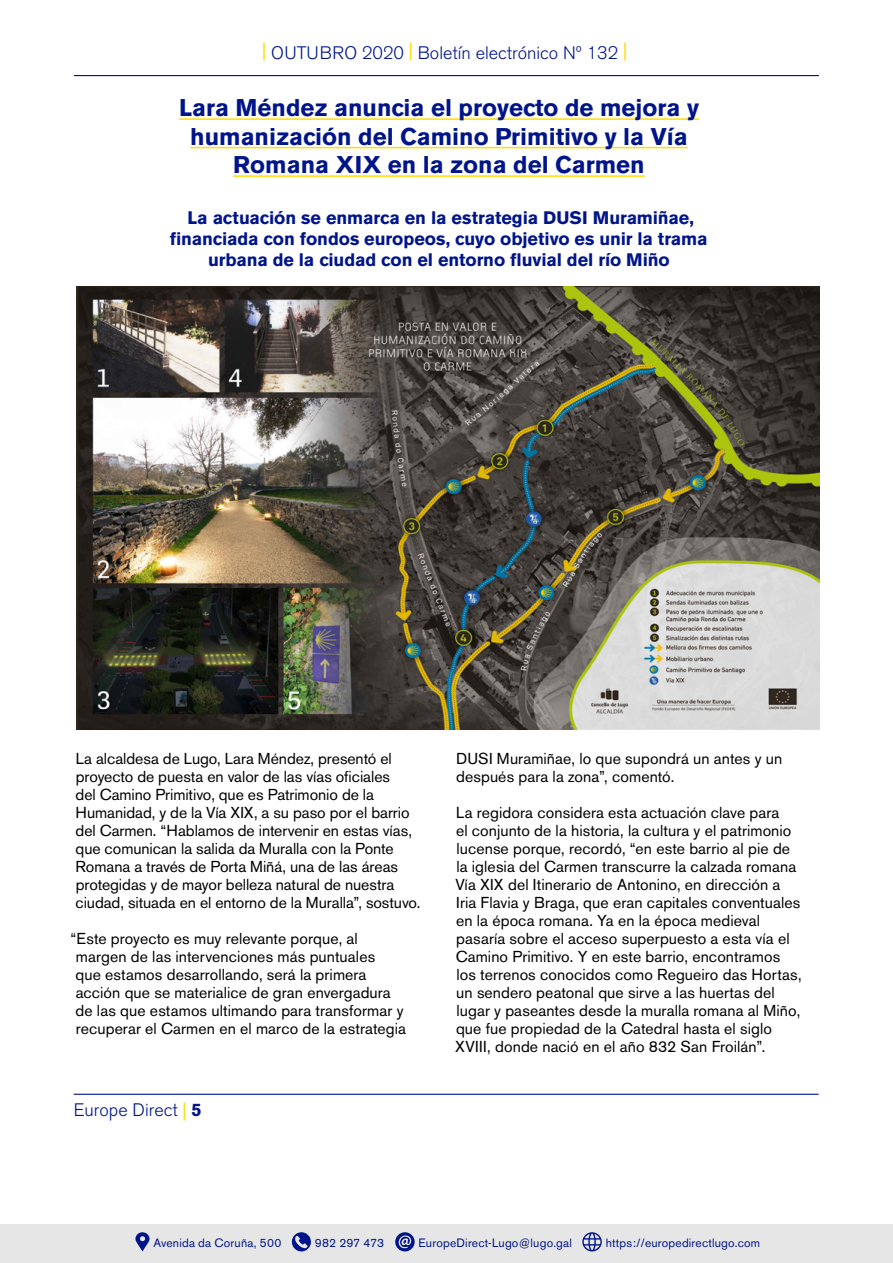
<style>
.page{position:relative;width:893px;height:1263px;background:#fff}
.page>*{position:absolute;margin:0;border:0;box-sizing:border-box;transform-origin:0 0}
.t1{font:700 24px/28.5px "Akzidenz Grotesk BE";color:#001589;text-align:center}
.t2{font:700 18px/21px "Akzidenz Grotesk BE";letter-spacing:-.005em;color:#001589;text-align:center}
.t3{font:300 18px "Akzidenz Grotesk BE";color:#001589}
.t4{font:15.75px/18px "Akzidenz Grotesk BE";letter-spacing:.005em;color:#000}
.t5{font:12px "Akzidenz Grotesk BE";letter-spacing:.015em;color:#001589}
.s1{font-weight:400;color:#fd0}
.s2{font-weight:700}
</style>
<div class="page">
<hr style="left:74px;top:1094px;width:745px;height:1px;background:#001589">
<hr style="left:74px;top:75px;width:745px;height:1px;background:#001589">
<div style="left:0;top:1224px;width:893px;height:39px;background:#e6e6e6"></div>
<svg style="left:135px;top:1232px;width:15px;height:19px"></svg>
<svg style="left:292px;top:1232px;width:19px;height:19px"></svg>
<svg style="left:295px;top:1236px;width:13px;height:12px"></svg>
<svg style="left:395px;top:1232px;width:20px;height:19px"></svg>
<svg style="left:399px;top:1235px;width:12px;height:13px"></svg>
<svg style="left:582px;top:1232px;width:20px;height:19px"></svg>
<hr style="left:179px;top:118px;width:520px;height:2px;background:#fd0">
<hr style="left:190px;top:147px;width:498px;height:1px;background:#fd0">
<hr style="left:233px;top:175px;width:412px;height:2px;background:#fd0">
<img style="left:76px;top:287px;width:743px;height:443px">
<p class="t3" style="left:262px;top:43px;width:366px"><sup>|</sup> OUTUBRO 2020 <sup>|</sup> Boletín electrónico Nº 132 <sup>|</sup></p>
<h1 class="t1" style="left:179px;top:94px;width:521px">Lara Méndez anuncia el proyecto de mejora y humanización del Camino Primitivo y la Vía<br>Romana XIX en la zona del Carmen</h1>
<p class="t2" style="left:170px;top:207px;width:539px">La actuación se enmarca en la estrategia DUSI Muramiñae, financiada con fondos europeos, cuyo objetivo es unir la trama urbana de la ciudad con el entorno fluvial del río Miño</p>
<p class="t4" style="left:76px;top:750px;width:347px">La alcaldesa de Lugo, Lara Méndez, presentó el proyecto de puesta en valor de las vías oficiales<br>del Camino Primitivo, que es Patrimonio de la Humanidad, y de la Vía XIX, a su paso por el barrio del Carmen. “Hablamos de intervenir en estas vías, que comunican la salida da Muralla con la Ponte Romana a través de Porta Miñá, una de las áreas protegidas y de mayor belleza natural de nuestra ciudad, situada en el entorno de la Muralla”, sostuvo.</p>
<p class="t4" style="left:76px;top:930px;width:332px;text-indent:-5px">“Este proyecto es muy relevante porque, al margen de las intervenciones más puntuales<br>que estamos desarrollando, será la primera acción que se materialice de gran envergadura de las que estamos ultimando para transformar y recuperar el Carmen en el marco de la estrategia</p>
<p class="t3" style="left:74px;top:1100px;width:129px">Europe Direct <span class="s1">|</span> <span class="s2">5</span></p>
<p class="t4" style="left:456px;top:750px;width:328px">DUSI Muramiñae, lo que supondrá un antes y un después para la zona”, comentó.</p>
<p class="t4" style="left:455px;top:804px;width:348px">La regidora considera esta actuación clave para<br>el conjunto de la historia, la cultura y el patrimonio lucense porque, recordó, “en este barrio al pie de la iglesia del Carmen transcurre la calzada romana Vía XIX del Itinerario de Antonino, en dirección a Iria Flavia y Braga, que eran capitales conventuales en la época romana. Ya en la época medieval pasaría sobre el acceso superpuesto a esta vía el Camino Primitivo. Y en este barrio, encontramos los terrenos conocidos como Regueiro das Hortas, un sendero peatonal que sirve a las huertas del lugar y paseantes desde la muralla romana al Miño, que fue propiedad de la Catedral hasta el siglo XVIII, donde nació en el año 832 San Froilán”.</p>
<p class="t5" style="left:153px;top:1236px;width:129px">Avenida da Coruña, 500</p>
<p class="t5" style="left:315px;top:1236px;width:71px">982 297 473</p>
<p class="t5" style="left:419px;top:1236px;width:155px">EuropeDirect-Lugo@lugo.gal</p>
<p class="t5" style="left:606px;top:1236px;width:156px">https://europedirectlugo.com</p>
</div>
